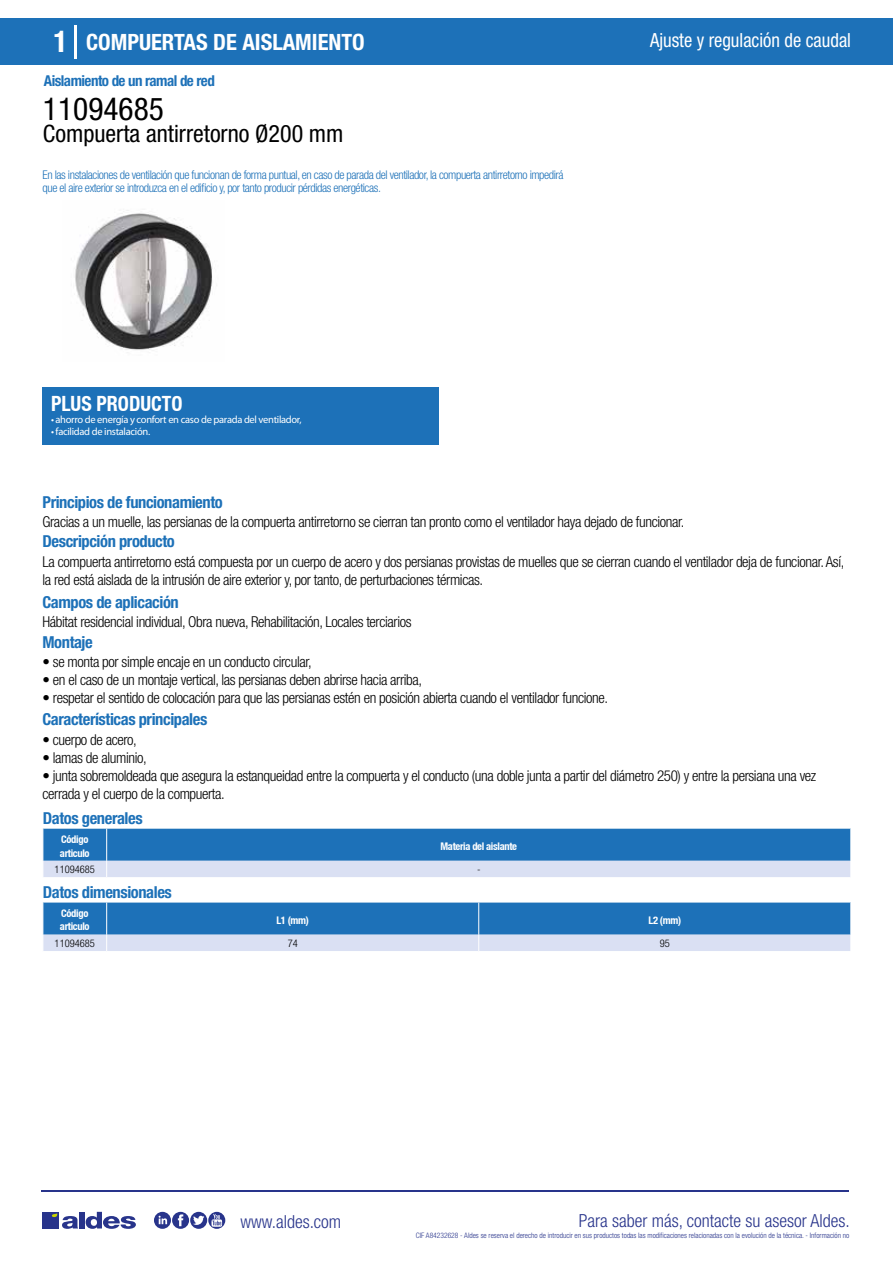
<style>
.page{position:relative;width:893px;height:1263px;background:#fff}
.page>*{position:absolute;margin:0;border:0;box-sizing:border-box;transform-origin:0 0}
.t1{font:condensed 31.5px "Helvetica Neue LT Std";color:#000}
.t2{font:condensed 24px "Helvetica Neue LT Std";color:#000}
.t3{font:700 condensed 22.5px "Helvetica Neue LT Std";color:#fff}
.t4{font:700 condensed 21px "Helvetica Neue";color:#fff;scale:.95 1}
.t5{font:condensed 19.5px "Helvetica Neue LT Std";color:#fff;scale:.95 1}
.t6{font:300 condensed 18px "Helvetica Neue";color:#28348b}
.t7{font:700 condensed 16.5px "Helvetica Neue LT Std";letter-spacing:-.025em;color:#1d71b8}
.t8{font:300 condensed 15px/18px "Helvetica Neue LT Std";letter-spacing:-.025em;color:#000}
.t9{font:700 condensed 15px "Helvetica Neue LT Std";letter-spacing:-.035em;color:#1d71b8}
.t10{font:300 condensed 12px/13.5px "Helvetica Neue LT Std";letter-spacing:-.035em;color:#1d71b8}
.t11{font:10.5px "Myriad Pro";letter-spacing:-.03em;color:#fff}
.t12{font:700 condensed 10.5px/13.5px "Helvetica Neue";letter-spacing:-.03em;color:#fff}
.t13{font:300 condensed 10.5px "Helvetica Neue";color:#000}
.t14{font:300 condensed 7.5px "Helvetica Neue";color:#28348b}
.s1{font-size:30px}
</style>
<div class="page">
<div style="left:0;top:18px;width:893px;height:46px;background:#1d71b8"></div>
<div style="left:43px;top:387px;width:396px;height:57px;background:#1d71b8"></div>
<hr style="left:74px;top:25px;width:2px;height:33px;background:#fff">
<svg style="left:75px;top:210px;width:138px;height:140px"></svg>
<svg style="left:43px;top:829px;width:808px;height:48px;background:#5e97cc"></svg>
<svg style="left:43px;top:902px;width:808px;height:49px;background:#6098cc"></svg>
<hr style="left:41px;top:1190px;width:808px;height:1px;background:#28348b">
<svg style="left:154px;top:1212px;width:71px;height:17px"></svg>
<div style="left:42px;top:1212px;width:17px;height:16px;background:#28348b"></div>
<div style="left:79px;top:1212px;width:5px;height:16px;background:#28348b"></div>
<svg style="left:86px;top:1212px;width:50px;height:17px"></svg>
<svg style="left:52px;top:1213px;width:26px;height:16px"></svg>
<h3 class="t3" style="left:54px;top:28px;width:313px"><span class="s1">1</span> COMPUERTAS DE AISLAMIENTO</h3>
<h3 class="t5" style="left:650px;top:29px;width:213px">Ajuste y regulación de caudal</h3>
<p class="t9" style="left:44px;top:71px;width:172px">Aislamiento de un ramal de red</p>
<h1 class="t1" style="left:43px;top:91px;width:122px">11094685</h1>
<h2 class="t2" style="left:43px;top:120px;width:302px">Compuerta antirretorno Ø200 mm</h2>
<p class="t10" style="left:43px;top:167px;width:523px">En las instalaciones de ventilación que funcionan de forma puntual, en caso de parada del ventilador, la compuerta antirretorno impedirá que el aire exterior se introduzca en el edificio y, por tanto producir pérdidas energéticas.</p>
<h3 class="t4" style="left:51px;top:391px;width:140px">PLUS PRODUCTO</h3>
<p class="t11" style="left:51px;top:413px;width:252px">• ahorro de energía y confort en caso de parada del ventilador,</p>
<p class="t11" style="left:51px;top:425px;width:101px">• facilidad de instalación.</p>
<p class="t7" style="left:43px;top:492px;width:182px">Principios de funcionamiento</p>
<p class="t7" style="left:43px;top:531px;width:134px">Descripción producto</p>
<p class="t8" style="left:43px;top:513px;width:643px">Gracias a un muelle, las persianas de la compuerta antirretorno se cierran tan pronto como el ventilador haya dejado de funcionar.</p>
<p class="t8" style="left:43px;top:552px;width:803px">La compuerta antirretorno está compuesta por un cuerpo de acero y dos persianas provistas de muelles que se cierran cuando el ventilador deja de funcionar. Así, la red está aislada de la intrusión de aire exterior y, por tanto, de perturbaciones térmicas.</p>
<p class="t8" style="left:43px;top:613px;width:371px">Hábitat residencial individual, Obra nueva, Rehabilitación, Locales terciarios</p>
<p class="t8" style="left:43px;top:652px;width:271px">• se monta por simple encaje en un conducto circular,</p>
<p class="t8" style="left:43px;top:670px;width:381px">• en el caso de un montaje vertical, las persianas deben abrirse hacia arriba,</p>
<p class="t8" style="left:43px;top:688px;width:567px">• respetar el sentido de colocación para que las persianas estén en posición abierta cuando el ventilador funcione.</p>
<p class="t7" style="left:43px;top:592px;width:138px">Campos de aplicación</p>
<p class="t7" style="left:43px;top:632px;width:52px">Montaje</p>
<p class="t7" style="left:43px;top:709px;width:166px">Características principales</p>
<p class="t8" style="left:43px;top:730px;width:96px">• cuerpo de acero,</p>
<p class="t8" style="left:43px;top:748px;width:106px">• lamas de aluminio,</p>
<p class="t8" style="left:43px;top:766px;width:775px">• junta sobremoldeada que asegura la estanqueidad entre la compuerta y el conducto (una doble junta a partir del diámetro 250) y entre la persiana una vez cerrada y el cuerpo de la compuerta.</p>
<p class="t7" style="left:43px;top:808px;width:101px">Datos generales</p>
<p class="t12" style="left:60px;top:832px;width:31px">Código articulo</p>
<p class="t12" style="left:440px;top:839px;width:78px">Materia del aislante</p>
<p class="t13" style="left:55px;top:863px;width:42px">11094685</p>
<p class="t13" style="left:477px;top:863px;width:5px">-</p>
<p class="t7" style="left:43px;top:882px;width:130px">Datos dimensionales</p>
<p class="t12" style="left:60px;top:906px;width:31px">Código articulo</p>
<p class="t12" style="left:276px;top:913px;width:34px">L1 (mm)</p>
<p class="t12" style="left:648px;top:913px;width:34px">L2 (mm)</p>
<p class="t13" style="left:55px;top:937px;width:42px">11094685</p>
<p class="t13" style="left:288px;top:937px;width:12px">74</p>
<p class="t13" style="left:660px;top:937px;width:12px">95</p>
<p class="t6" style="left:240px;top:1211px;width:102px">www.aldes.com</p>
<p class="t6" style="left:579px;top:1211px;width:272px">Para saber más, contacte su asesor Aldes.</p>
<p class="t14" style="left:416px;top:1230px;width:435px">CIF A84232628 - Aldes se reserva el derecho de introducir en sus productos todas las modificaciones relacionadas con la evolución de la técnica. - Información no</p>
</div>
